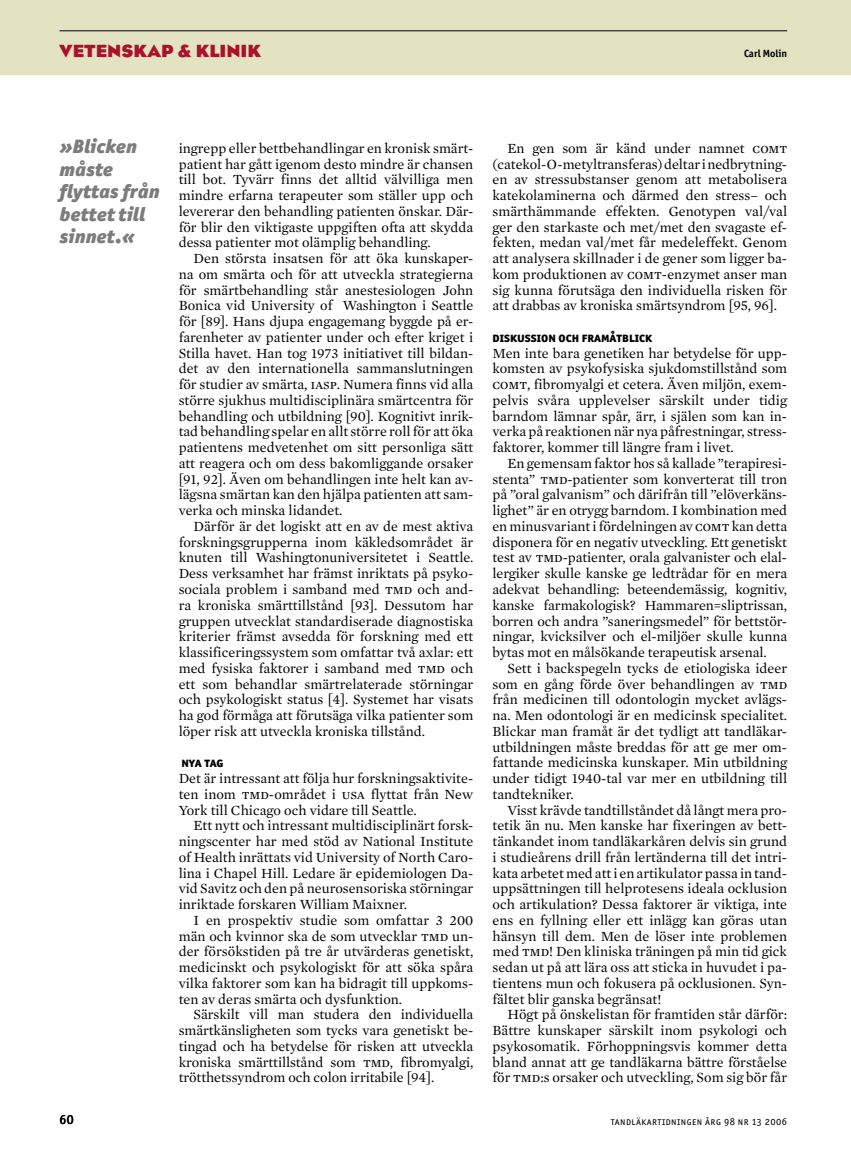
<style>
.page{position:relative;width:851px;height:1157px;background:#fff}
.page>*{position:absolute;margin:0;border:0;box-sizing:border-box;transform-origin:0 0}
.citat{font:italic 900 19.5px/22.5px "Officina Sans ITC Std";color:#7c7c7c}
.t1{font:700 18px "Eagle TLTOT";color:#a9122a}
.Brödtext_in_ME{font:14.25px/15.8px "Mercury TLT Text OT";color:#000;text-align:justify}
.Brödtext_ME{font:14.25px/15.8px "Mercury TLT Text OT";color:#000;text-align:justify}
.Mellis_fet{font:800 13.5px "Officina Sans ITC Std";color:#000}
.t2{font:500 13.5px "Officina Sans ITC Std";color:#000}
.t3{font:10.5px "Officina Sans ITC Std";letter-spacing:.04em;color:#000}
.t4{font:700 10.5px "Officina Sans ITC Std";color:#000}
</style>
<div class="page">
<div style="left:0;top:0;width:850px;height:75px;background:#e3e3c2"></div>
<hr style="left:60px;top:30px;width:727px;height:1px;background:#000">
<hr style="left:850px;top:0;width:1px;height:75px;background:#e3e3c2">
<p class="t1" style="left:59px;top:41px;width:203px">VETENSKAP &amp; KLINIK</p>
<p class="t4" style="left:705px;top:47px;width:83px">Petersson &amp; Klinge</p>
<p class="t4" style="left:744px;top:47px;width:45px">Carl Molin</p>
<p class="citat" style="left:60px;top:135px;width:102px">»Blicken måste flyttas från bettet till sinnet.«</p>
<p class="t2" style="left:60px;top:1111px;width:16px">60</p>
<p class="Brödtext_in_ME" style="left:179px;top:140px;width:296px">ingrepp eller bettbehandlingar en kronisk smärt&shy;patient har gått igenom desto mindre är chansen till bot. Tyvärr finns det alltid välvilliga men mindre erfarna terapeuter som ställer upp och levererar den behandling patienten önskar. Där&shy;för blir den viktigaste uppgiften ofta att skydda dessa patienter mot olämplig behandling.</p>
<p class="Brödtext_in_ME" style="left:179px;top:250px;width:296px;text-indent:15px">Den största insatsen för att öka kunskaper&shy;na om smärta och för att utveckla strategierna för smärtbehandling står anestesiologen John Bonica vid University of Washington i Seattle för [89]. Hans djupa engagemang byggde på er&shy;farenheter av patienter under och efter kriget i Stilla havet. Han tog 1973 initiativet till bildan&shy;det av den internationella sammanslutningen för studier av smärta, IASP. Numera finns vid alla större sjukhus multidisciplinära smärtcentra för behandling och utbildning [90]. Kognitivt inrik&shy;tad behandling spelar en allt större roll för att öka patientens medvetenhet om sitt personliga sätt att reagera och om dess bakomliggande orsaker [91, 92]. Även om behandlingen inte helt kan av&shy;lägsna smärtan kan den hjälpa patienten att sam&shy;verka och minska lidandet.</p>
<p class="Brödtext_in_ME" style="left:179px;top:518px;width:296px;text-indent:15px">Därför är det logiskt att en av de mest aktiva forskningsgrupperna inom käkledsområdet är knuten till Washingtonuniversitetet i Seattle.<br>Dess verksamhet har främst inriktats på psyko&shy;sociala problem i samband med TMD och and&shy;ra kroniska smärttillstånd [93]. Dessutom har gruppen utvecklat standardiserade diagnostiska kriterier främst avsedda för forskning med ett klassificeringssystem som omfattar två axlar: ett med fysiska faktorer i samband med TMD och ett som behandlar smärtrelaterade störningar och psykologiskt status [4]. Systemet har visats ha god förmåga att förutsäga vilka patienter som löper risk att utveckla kroniska tillstånd.</p>
<p class="Mellis_fet" style="left:181px;top:754px;width:44px">NYA TAG</p>
<p class="Brödtext_ME" style="left:179px;top:770px;width:296px">Det är intressant att följa hur forskningsaktivite&shy;ten inom TMD-området i USA flyttat från New York till Chicago och vidare till Seattle.</p>
<p class="Brödtext_in_ME" style="left:179px;top:817px;width:296px;text-indent:15px">Ett nytt och intressant multidisciplinärt forsk&shy;ningscenter har med stöd av National Institute of Health inrättats vid University of North Caro&shy;lina i Chapel Hill. Ledare är epidemiologen Da&shy;vid Savitz och den på neurosensoriska störningar inriktade forskaren William Maixner.</p>
<p class="Brödtext_in_ME" style="left:179px;top:912px;width:296px;text-indent:15px">I en prospektiv studie som omfattar 3 200 män och kvinnor ska de som utvecklar TMD un&shy;der försökstiden på tre år utvärderas genetiskt, medicinskt och psykologiskt för att söka spåra vilka faktorer som kan ha bidragit till uppkoms&shy;ten av deras smärta och dysfunktion.</p>
<p class="Brödtext_in_ME" style="left:179px;top:1006px;width:296px;text-indent:15px">Särskilt vill man studera den individuella smärtkänsligheten som tycks vara genetiskt be&shy;tingad och ha betydelse för risken att utveckla kroniska smärttillstånd som TMD, fibromyalgi, trötthetssyndrom och colon irritabile [94].</p>
<p class="Brödtext_in_ME" style="left:492px;top:140px;width:296px;text-indent:15px">En gen som är känd under namnet COMT (catekol-O-metyltransferas) deltar i nedbrytning&shy;en av stressubstanser genom att metabolisera katekolaminerna och därmed den stress– och smärthämmande effekten. Genotypen val/val ger den starkaste och met/met den svagaste ef&shy;fekten, medan val/met får medeleffekt. Genom att analysera skillnader i de gener som ligger ba&shy;kom produktionen av COMT-enzymet anser man sig kunna förutsäga den individuella risken för att drabbas av kroniska smärtsyndrom [95, 96].</p>
<p class="Mellis_fet" style="left:492px;top:329px;width:161px">DISKUSSION OCH FRAMÅTBLICK</p>
<p class="Brödtext_ME" style="left:492px;top:345px;width:296px">Men inte bara genetiken har betydelse för upp&shy;komsten av psykofysiska sjukdomstillstånd som COMT, fibromyalgi et cetera. Även miljön, exem&shy;pelvis svåra upplevelser särskilt under tidig barndom lämnar spår, ärr, i själen som kan in&shy;verka på reaktionen när nya påfrestningar, stress&shy;faktorer, kommer till längre fram i livet.</p>
<p class="Brödtext_in_ME" style="left:492px;top:455px;width:296px;text-indent:15px">En gemensam faktor hos så kallade ”terapiresi&shy;stenta” TMD-patienter som konverterat till tron på ”oral galvanism” och därifrån till ”elöverkäns&shy;lighet” är en otrygg barndom. I kombination med en minusvariant i fördelningen av COMT kan detta disponera för en negativ utveckling. Ett genetiskt test av TMD-patienter, orala galvanister och elal&shy;lergiker skulle kanske ge ledtrådar för en mera adekvat behandling: beteendemässig, kognitiv, kanske farmakologisk? Hammaren=sliptrissan, borren och andra ”saneringsmedel” för bettstör&shy;ningar, kvicksilver och el-miljöer skulle kunna bytas mot en målsökande terapeutisk arsenal.</p>
<p class="Brödtext_in_ME" style="left:492px;top:660px;width:296px;text-indent:15px">Sett i backspegeln tycks de etiologiska ideer som en gång förde över behandlingen av TMD från medicinen till odontologin mycket avlägs&shy;na. Men odontologi är en medicinsk specialitet.<br>Blickar man framåt är det tydligt att tandläkar&shy;utbildningen måste breddas för att ge mer om&shy;fattande medicinska kunskaper. Min utbildning under tidigt 1940-tal var mer en utbildning till tandtekniker.</p>
<p class="Brödtext_in_ME" style="left:492px;top:802px;width:296px;text-indent:15px">Visst krävde tandtillståndet då långt mera pro&shy;tetik än nu. Men kanske har fixeringen av bett&shy;tänkandet inom tandläkarkåren delvis sin grund i studieårens drill från lertänderna till det intri&shy;kata arbetet med att i en artikulator passa in tand&shy;uppsättningen till helprotesens ideala ocklusion och artikulation? Dessa faktorer är viktiga, inte ens en fyllning eller ett inlägg kan göras utan hänsyn till dem. Men de löser inte problemen med TMD! Den kliniska träningen på min tid gick sedan ut på att lära oss att sticka in huvudet i pa&shy;tientens mun och fokusera på ocklusionen. Syn&shy;fältet blir ganska begränsat!</p>
<p class="Brödtext_in_ME" style="left:492px;top:1006px;width:296px;text-indent:15px">Högt på önskelistan för framtiden står därför:<br>Bättre kunskaper särskilt inom psykologi och psykosomatik. Förhoppningsvis kommer detta bland annat att ge tandläkarna bättre förståelse för TMD:s orsaker och utveckling, Som sig bör får</p>
<p class="t3" style="left:610px;top:1115px;width:178px">TANDLÄKARTIDNINGEN ÅRG 98 NR 13 2006</p>
</div>
